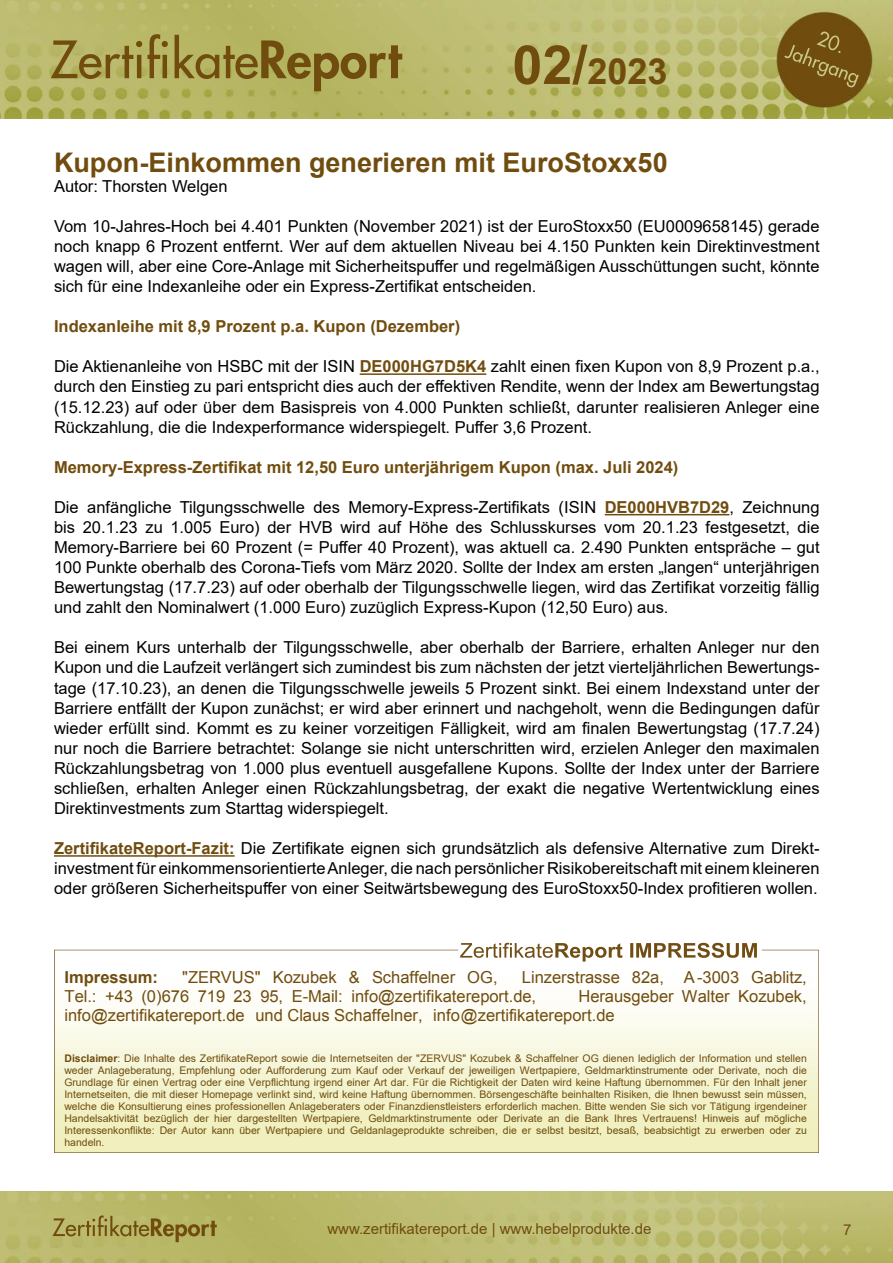
<style>
.page{position:relative;width:893px;height:1263px;background:#fff}
.page>*{position:absolute;margin:0;border:0;box-sizing:border-box;transform-origin:0 0}
.t1{font:700 36px "Arial";color:#704d0f}
.t2{font:700 27px "Arial";color:#704d0f}
.t3{font:16.5px/20.1px "Arial";color:#000;text-align:justify}
.t4{font:16.5px/19px "Arial";color:#704d0f}
.t5{font:700 16.5px "Arial";color:#704d0f}
.t6{font:15px "Arial";color:#704d0f}
.t7{font:10.5px/12px "Arial";color:#704d0f;text-align:justify}
.s1{font-size:54px}
.s2{font-weight:700;color:#704d0f}
.s3{font-weight:700}
</style>
<div class="page">
<img style="left:0;top:1192px;width:893px;height:71px">
<img style="left:0;top:0;width:893px;height:119px">
<hr style="left:360px;top:373px;width:126px;height:2px;background:#704d0f">
<hr style="left:605px;top:514px;width:124px;height:1px;background:#704d0f">
<hr style="left:54px;top:855px;width:181px;height:2px;background:#704d0f">
<img style="left:54px;top:942px;width:765px;height:210px">
<img style="left:503px;top:943px;width:254px;height:15px">
<h1 class="t1" style="left:512px;top:46px;width:157px"><span class="s1">02/</span>2023</h1>
<h2 class="t2" style="left:54px;top:143px;width:615px">Kupon-Einkommen generieren mit EuroStoxx50</h2>
<p class="t3" style="left:54px;top:176px;width:175px">Autor: Thorsten Welgen</p>
<p class="t3" style="left:54px;top:216px;width:767px">Vom 10-Jahres-Hoch bei 4.401 Punkten (November 2021) ist der EuroStoxx50 (EU0009658145) gerade noch knapp 6 Prozent entfernt. Wer auf dem aktuellen Niveau bei 4.150 Punkten kein Direktinvestment wagen will, aber eine Core-Anlage mit Sicherheitspuffer und regelmäßigen Ausschüttungen sucht, könnte sich für eine Indexanleihe oder ein Express-Zertifikat entscheiden.</p>
<p class="t5" style="left:54px;top:315px;width:408px">Indexanleihe mit 8,9 Prozent p.a. Kupon (Dezember)</p>
<p class="t3" style="left:54px;top:356px;width:767px">Die Aktienanleihe von HSBC mit der ISIN <span class="s2">DE000HG7D5K4</span> zahlt einen fixen Kupon von 8,9 Prozent p.a., durch den Einstieg zu pari entspricht dies auch der effektiven Rendite, wenn der Index am Bewertungstag (15.12.23) auf oder über dem Basispreis von 4.000 Punkten schließt, darunter realisieren Anleger eine Rückzahlung, die die Indexperformance widerspiegelt. Puffer 3,6 Prozent.</p>
<p class="t5" style="left:54px;top:455px;width:626px">Memory-Express-Zertifikat mit 12,50 Euro unterjährigem Kupon (max. Juli 2024)</p>
<p class="t3" style="left:54px;top:497px;width:767px">Die anfängliche Tilgungsschwelle des Memory-Express-Zertifikats (ISIN <span class="s2">DE000HVB7D29</span>, Zeichnung bis 20.1.23 zu 1.005 Euro) der HVB wird auf Höhe des Schlusskurses vom 20.1.23 festgesetzt, die Memory-Barriere bei 60 Prozent (= Puffer 40 Prozent), was aktuell ca. 2.490 Punkten entspräche – gut 100 Punkte oberhalb des Corona-Tiefs vom März 2020. Sollte der Index am ersten „langen“ unterjährigen Bewertungstag (17.7.23) auf oder oberhalb der Tilgungsschwelle liegen, wird das Zertifikat vorzeitig fällig und zahlt den Nominalwert (1.000 Euro) zuzüglich Express-Kupon (12,50 Euro) aus.</p>
<p class="t3" style="left:54px;top:637px;width:767px">Bei einem Kurs unterhalb der Tilgungsschwelle, aber oberhalb der Barriere, erhalten Anleger nur den Kupon und die Laufzeit verlängert sich zumindest bis zum nächsten der jetzt vierteljährlichen Bewertungs&shy;tage (17.10.23), an denen die Tilgungsschwelle jeweils 5 Prozent sinkt. Bei einem Indexstand unter der Barriere entfällt der Kupon zunächst; er wird aber erinnert und nachgeholt, wenn die Bedingungen dafür wieder erfüllt sind. Kommt es zu keiner vorzeitigen Fälligkeit, wird am finalen Bewertungstag (17.7.24) nur noch die Barriere betrachtet: Solange sie nicht unterschritten wird, erzielen Anleger den maximalen Rückzahlungsbetrag von 1.000 plus eventuell ausgefallene Kupons. Sollte der Index unter der Barriere schließen, erhalten Anleger einen Rückzahlungsbetrag, der exakt die negative Wertentwicklung eines Direktinvestments zum Starttag widerspiegelt.</p>
<p class="t3" style="left:54px;top:838px;width:767px"><span class="s2">ZertifikateReport-Fazit:</span> Die Zertifikate eignen sich grundsätzlich als defensive Alternative zum Direkt&shy;investment für einkommensorientierte Anleger, die nach persönlicher Risikobereitschaft mit einem kleineren oder größeren Sicherheitspuffer von einer Seitwärtsbewegung des EuroStoxx50-Index profitieren wollen.</p>
<p class="t5" style="left:64px;top:966px;width:95px">Impressum:</p>
<p class="t4" style="left:182px;top:968px;width:317px">"ZERVUS" Kozubek &amp; Schaffelner OG,</p>
<p class="t4" style="left:64px;top:968px;width:744px;text-indent:458px">Linzerstrasse 82a, A-3003 Gablitz,<br>Tel.: +43 (0)676 719 23 95, E-Mail: info@zertifikatereport.de,</p>
<p class="t4" style="left:64px;top:987px;width:744px;text-indent:514px">Herausgeber Walter Kozubek, info@zertifikatereport.de und Claus Schaffelner, info@zertifikatereport.de</p>
<p class="t7" style="left:64px;top:1052px;width:744px"><span class="s3">Disclaimer</span>: Die Inhalte des ZertifikateReport sowie die Internetseiten der "ZERVUS" Kozubek &amp; Schaffelner OG dienen lediglich der Information und stellen weder Anlageberatung, Empfehlung oder Aufforderung zum Kauf oder Verkauf der jeweiligen Wertpapiere, Geldmarktinstrumente oder Derivate, noch die Grundlage für einen Vertrag oder eine Verpflichtung irgend einer Art dar. Für die Richtigkeit der Daten wird keine Haftung übernommen. Für den Inhalt jener Internetseiten, die mit dieser Homepage verlinkt sind, wird keine Haftung übernommen. Börsengeschäfte beinhalten Risiken, die Ihnen bewusst sein müssen, welche die Konsultierung eines professionellen Anlageberaters oder Finanzdienstleisters erforderlich machen. Bitte wenden Sie sich vor Tätigung irgendeiner Handelsaktivität bezüglich der hier dargestellten Wertpapiere, Geldmarktinstrumente oder Derivate an die Bank Ihres Vertrauens! Hinweis auf mögliche Interessenkonflikte: Der Autor kann über Wertpapiere und Geldanlageprodukte schreiben, die er selbst besitzt, besaß, beabsichtigt zu erwerben oder zu handeln.</p>
<p class="t6" style="left:327px;top:1218px;width:326px">www.zertifikatereport.de | www.hebelprodukte.de</p>
<p class="t6" style="left:843px;top:1219px;width:10px">7</p>
</div>
